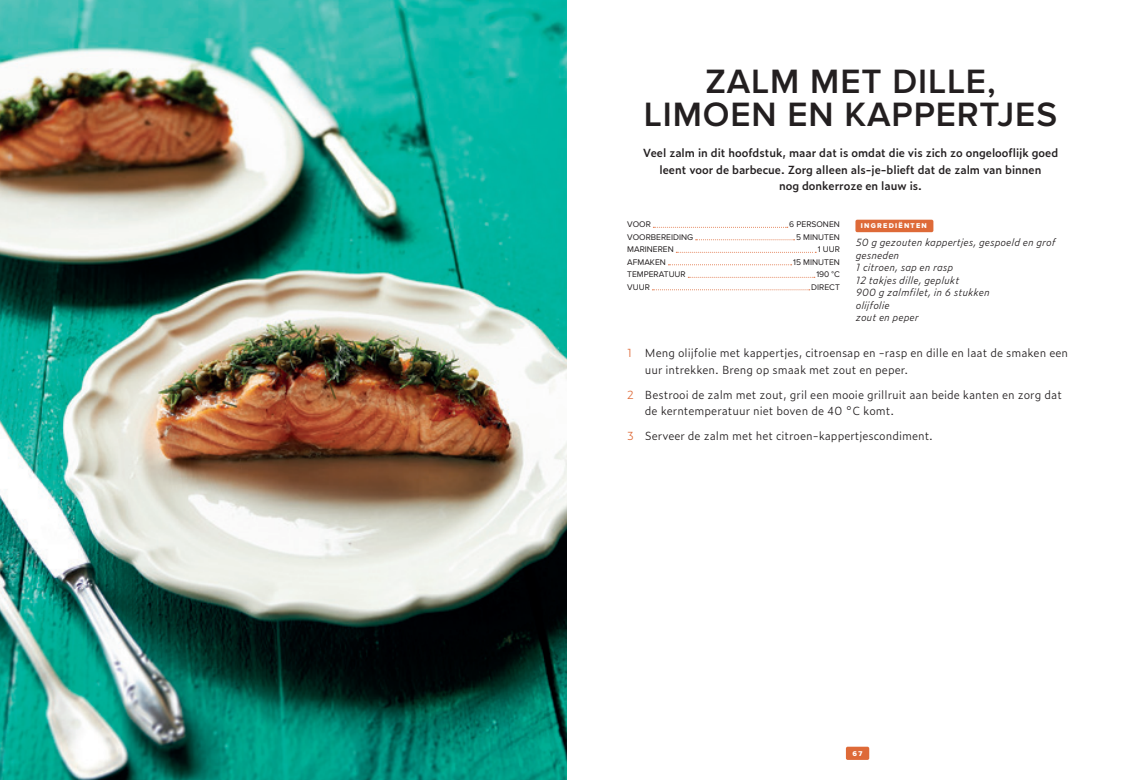
<style>
.page{position:relative;width:1134px;height:780px;background:#fff}
.page>*{position:absolute;margin:0;border:0;box-sizing:border-box;transform-origin:0 0}
.t1{font:600 35px/33px "Proxima Nova";letter-spacing:.025em;color:#231f20;text-align:center}
.t2{font:300 11.25px/16.5px "Zeitung Pro";color:#231f20}
.t3{font:600 11.25px/16.5px "Zeitung Pro";color:#231f20;text-align:center}
.t4{font:italic 300 10px/12.5px "Zeitung Pro";color:#231f20}
.t5{font:8.5px "Proxima Nova";color:#231f20}
.t6{font:7.25px "Proxima Nova Extrabld";letter-spacing:.175em;color:#fff}
.s1{color:#de6a38}
</style>
<div class="page">
<div style="left:846px;top:746px;width:23px;height:13px;background:#de6a38;border-radius:2px"></div>
<img style="left:0;top:0;width:567px;height:780px">
<svg style="left:653px;top:227px;width:135px;height:1px"></svg>
<svg style="left:696px;top:239px;width:98px;height:1px"></svg>
<svg style="left:676px;top:252px;width:140px;height:1px"></svg>
<svg style="left:668px;top:264px;width:124px;height:1px"></svg>
<svg style="left:688px;top:277px;width:127px;height:1px"></svg>
<svg style="left:652px;top:289px;width:158px;height:1px"></svg>
<div style="left:855px;top:220px;width:78px;height:12px;background:#de6a38;border-radius:2px"></div>
<h1 class="t1" style="left:644px;top:66px;width:415px">ZALM MET DILLE,<br>LIMOEN EN KAPPERTJES</h1>
<p class="t3" style="left:643px;top:144px;width:417px">Veel zalm in dit hoofdstuk, maar dat is omdat die vis zich zo ongelooflijk goed leent voor de barbecue. Zorg alleen als-je-blieft dat de zalm van binnen<br>nog donkerroze en lauw is.</p>
<p class="t5" style="left:627px;top:219px;width:25px">VOOR</p>
<p class="t5" style="left:789px;top:219px;width:52px">6 PERSONEN</p>
<p class="t5" style="left:627px;top:232px;width:67px">VOORBEREIDING</p>
<p class="t5" style="left:796px;top:232px;width:45px">5 MINUTEN</p>
<p class="t5" style="left:627px;top:244px;width:48px">MARINEREN</p>
<p class="t5" style="left:818px;top:244px;width:24px">1 UUR</p>
<p class="t5" style="left:627px;top:257px;width:40px">AFMAKEN</p>
<p class="t5" style="left:793px;top:257px;width:48px">15 MINUTEN</p>
<p class="t5" style="left:627px;top:269px;width:60px">TEMPERATUUR</p>
<p class="t5" style="left:816px;top:269px;width:25px">190 °C</p>
<p class="t5" style="left:627px;top:282px;width:24px">VUUR</p>
<p class="t5" style="left:811px;top:282px;width:30px">DIRECT</p>
<p class="t6" style="left:861px;top:222px;width:68px">INGREDIËNTEN</p>
<p class="t4" style="left:856px;top:236px;width:201px">50 g gezouten kappertjes, gespoeld en grof gesneden<br>1 citroen, sap en rasp<br>12 takjes dille, geplukt<br>900 g zalmfilet, in 6 stukken<br>olijfolie<br>zout en peper</p>
<p class="t2" style="left:645px;top:344px;width:425px;text-indent:-18px"><span class="s1">1</span> Meng olijfolie met kappertjes, citroensap en -rasp en dille en laat de smaken een uur intrekken. Breng op smaak met zout en peper.</p>
<p class="t2" style="left:645px;top:386px;width:418px;text-indent:-18px"><span class="s1">2</span> Bestrooi de zalm met zout, gril een mooie grillruit aan beide kanten en zorg dat de kerntemperatuur niet boven de 40 °C komt.</p>
<p class="t2" style="left:627px;top:427px;width:307px"><span class="s1">3</span> Serveer de zalm met het citroen-kappertjescondiment.</p>
<p class="t6" style="left:852px;top:749px;width:12px">67</p>
</div>
